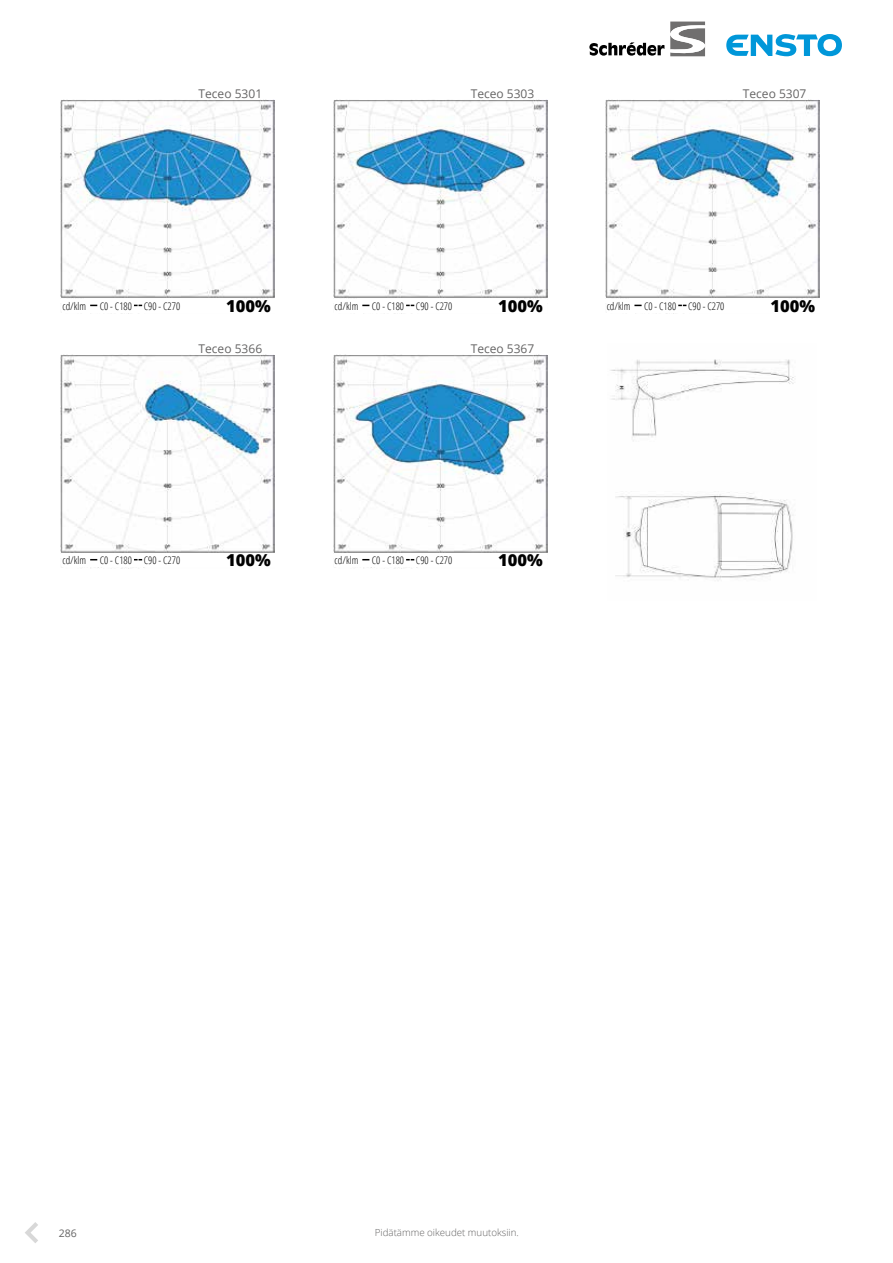
<style>
.page{position:relative;width:893px;height:1263px;background:#fff}
.page>*{position:absolute;margin:0;border:0;box-sizing:border-box;transform-origin:0 0}
.t1{font:800 16.5px "Open Sans";color:#000}
.t2{font:12px "Open Sans";color:#646363}
.t3{font:300 condensed 10.5px "Open Sans";color:#000}
.t4{font:10.5px "Open Sans";color:#646363}
.t5{font:300 9.75px "Open Sans";color:#646363}
</style>
<div class="page">
<svg style="left:726px;top:34px;width:116px;height:22px"></svg>
<svg style="left:670px;top:22px;width:35px;height:34px"></svg>
<svg style="left:589px;top:42px;width:75px;height:14px"></svg>
<svg style="left:25px;top:1222px;width:13px;height:21px"></svg>
<img style="left:333px;top:100px;width:214px;height:214px">
<div style="left:335px;top:299px;width:212px;height:14px;background:#fff"></div>
<img style="left:61px;top:100px;width:214px;height:214px">
<div style="left:62px;top:299px;width:213px;height:14px;background:#fff"></div>
<img style="left:605px;top:100px;width:214px;height:214px">
<div style="left:607px;top:299px;width:212px;height:14px;background:#fff"></div>
<img style="left:333px;top:354px;width:214px;height:214px">
<div style="left:335px;top:553px;width:212px;height:14px;background:#fff"></div>
<img style="left:61px;top:354px;width:214px;height:214px">
<div style="left:62px;top:553px;width:213px;height:14px;background:#fff"></div>
<img style="left:610px;top:359px;width:184px;height:222px">
<p class="t2" style="left:199px;top:86px;width:65px">Teceo 5301</p>
<p class="t2" style="left:471px;top:86px;width:65px">Teceo 5303</p>
<p class="t2" style="left:743px;top:86px;width:65px">Teceo 5307</p>
<p class="t3" style="left:62px;top:299px;width:25px">cd/klm</p>
<p class="t3" style="left:100px;top:299px;width:82px">C0 - C180 C90 - C270</p>
<h1 class="t1" style="left:226px;top:293px;width:46px">100%</h1>
<p class="t2" style="left:199px;top:340px;width:65px">Teceo 5366</p>
<p class="t3" style="left:335px;top:299px;width:25px">cd/klm</p>
<p class="t3" style="left:372px;top:299px;width:82px">C0 - C180 C90 - C270</p>
<h1 class="t1" style="left:498px;top:293px;width:46px">100%</h1>
<p class="t2" style="left:471px;top:340px;width:65px">Teceo 5367</p>
<p class="t3" style="left:607px;top:299px;width:25px">cd/klm</p>
<p class="t3" style="left:644px;top:299px;width:82px">C0 - C180 C90 - C270</p>
<h1 class="t1" style="left:770px;top:293px;width:46px">100%</h1>
<p class="t3" style="left:62px;top:553px;width:25px">cd/klm</p>
<p class="t3" style="left:100px;top:553px;width:82px">C0 - C180 C90 - C270</p>
<h1 class="t1" style="left:226px;top:547px;width:46px">100%</h1>
<p class="t3" style="left:335px;top:553px;width:25px">cd/klm</p>
<p class="t3" style="left:372px;top:553px;width:82px">C0 - C180 C90 - C270</p>
<h1 class="t1" style="left:498px;top:547px;width:46px">100%</h1>
<p class="t4" style="left:59px;top:1226px;width:20px">286</p>
<p class="t5" style="left:375px;top:1226px;width:145px">Pidätämme oikeudet muutoksiin.</p>
</div>
